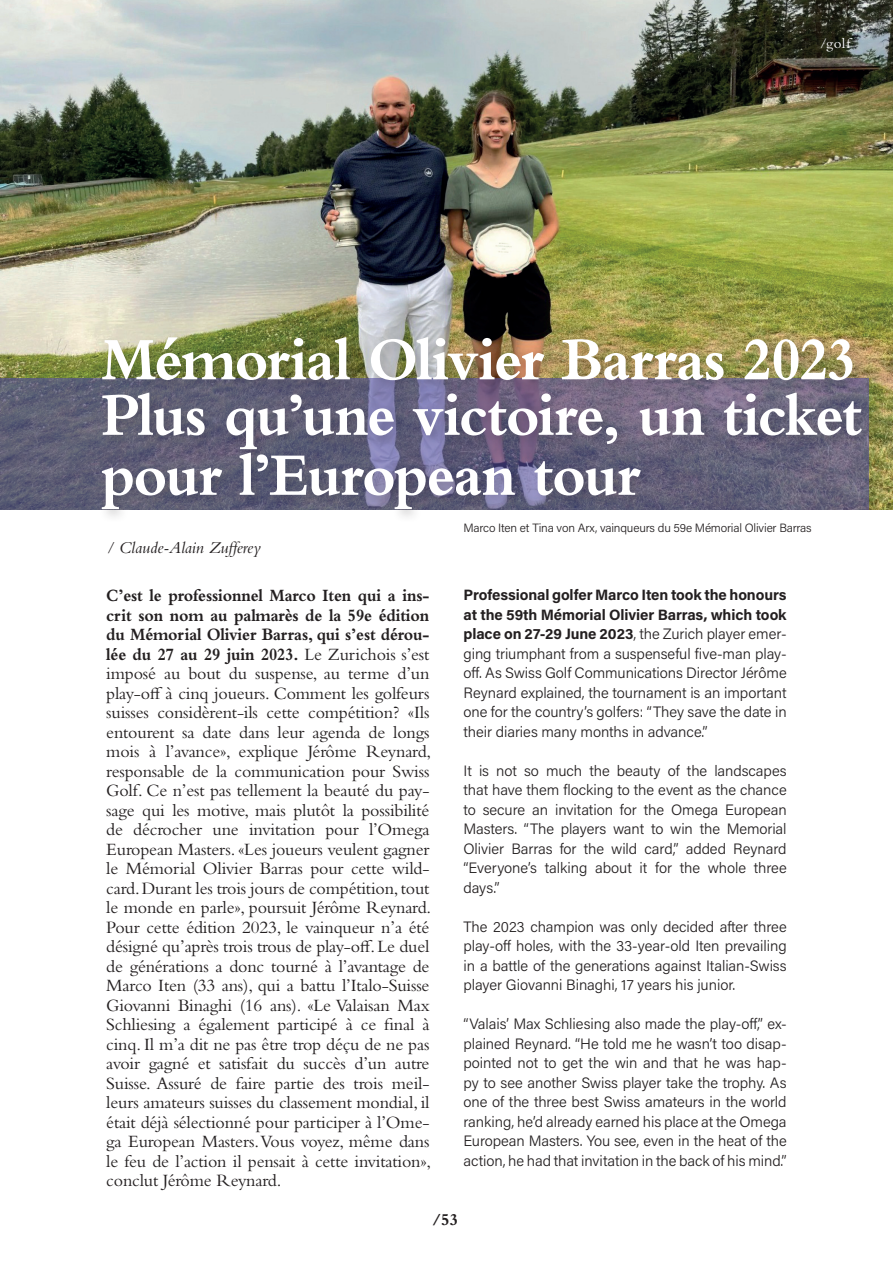
<style>
.page{position:relative;width:893px;height:1263px;background:#fff}
.page>*{position:absolute;margin:0;border:0;box-sizing:border-box;transform-origin:0 0}
.t1{font:700 63px/57.8px "Bembo Std";letter-spacing:-.03em;color:#fff;text-align:justify;scale:.95 1}
.t2{font:18px/19.5px "Bembo Std";letter-spacing:-.01em;color:#231f20;text-align:justify}
.t3{font:italic 17.25px "Bembo Std";letter-spacing:-.005em;color:#231f20}
.t4{font:700 17.25px "Bembo Std";color:#231f20}
.t5{font:300 15px/19.5px "Acumin Pro";letter-spacing:-.005em;color:#231f20;text-align:justify}
.t6{font:15px "Bembo Std";color:#fff}
.t7{font:300 12px "Acumin Pro";letter-spacing:-.015em;color:#231f20}
.s1{font-weight:700}
</style>
<div class="page">
<img style="left:0;top:0;width:893px;height:509px">
<svg style="left:0;top:378px;width:98px;height:131px;background:#5d5f75"></svg>
<div style="left:98px;top:333px;width:776px;height:190px;background:#231f20;opacity:.2"></div>
<p class="t6" style="left:820px;top:35px;width:32px">/golf</p>
<h1 class="t1" style="left:101px;top:330px;width:803px">Mémorial Olivier Barras 2023<br>Plus qu’une victoire, un ticket pour l’European tour</h1>
<p class="t7" style="left:463px;top:520px;width:350px">Marco Iten et Tina von Arx, vainqueurs du 59e Mémorial Olivier Barras</p>
<p class="t3" style="left:106px;top:537px;width:156px">/ Claude-Alain Zufferey</p>
<p class="t2" style="left:106px;top:585px;width:326px"><span class="s1">C’est le professionnel Marco Iten qui a ins&shy;crit son nom au palmarès de la 59e édition du Mémorial Olivier Barras, qui s’est dérou&shy;lée du 27 au 29 juin 2023.</span> Le Zurichois s’est imposé au bout du suspense, au terme d’un play-off à cinq joueurs. Comment les golfeurs suisses considèrent-ils cette compétition? «Ils entourent sa date dans leur agenda de longs mois à l’avance», explique Jérôme Reynard, responsable de la communication pour Swiss Golf. Ce n’est pas tellement la beauté du pay&shy;sage qui les motive, mais plutôt la possibilité de décrocher une invitation pour l’Omega European Masters. «Les joueurs veulent gagner le Mémorial Olivier Barras pour cette wild&shy;card. Durant les trois jours de compétition, tout le monde en parle», poursuit Jérôme Reynard.<br>Pour cette édition 2023, le vainqueur n’a été désigné qu’après trois trous de play-off. Le duel de générations a donc tourné à l’avantage de Marco Iten (33 ans), qui a battu l’Italo-Suisse Giovanni Binaghi (16 ans). «Le Valaisan Max Schliesing a également participé à ce final à cinq. Il m’a dit ne pas être trop déçu de ne pas avoir gagné et satisfait du succès d’un autre Suisse. Assuré de faire partie des trois meil&shy;leurs amateurs suisses du classement mondial, il était déjà sélectionné pour participer à l’Ome&shy;ga European Masters. Vous voyez, même dans le feu de l’action il pensait à cette invitation», conclut Jérôme Reynard.</p>
<p class="t5" style="left:463px;top:585px;width:325px"><span class="s1">Professional golfer Marco Iten took the honours at the 59th Mémorial Olivier Barras, which took place on 27-29 June 2023</span>, the Zurich player emer&shy;ging triumphant from a suspenseful five-man play&shy;off. As Swiss Golf Communications Director Jérôme Reynard explained, the tournament is an important one for the country’s golfers: “They save the date in their diaries many months in advance.”</p>
<p class="t5" style="left:463px;top:760px;width:325px">It is not so much the beauty of the landscapes that have them flocking to the event as the chance to secure an invitation for the Omega European Masters. “The players want to win the Memorial Olivier Barras for the wild card,” added Reynard “Everyone’s talking about it for the whole three days.”</p>
<p class="t5" style="left:463px;top:916px;width:325px">The 2023 champion was only decided after three play-off holes, with the 33-year-old Iten prevailing in a battle of the generations against Italian-Swiss player Giovanni Binaghi, 17 years his junior.</p>
<p class="t5" style="left:463px;top:1014px;width:325px">“Valais’ Max Schliesing also made the play-off,” ex&shy;plained Reynard. “He told me he wasn’t too disap&shy;pointed not to get the win and that he was hap&shy;py to see another Swiss player take the trophy. As one of the three best Swiss amateurs in the world ranking, he’d already earned his place at the Omega European Masters. You see, even in the heat of the action, he had that invitation in the back of his mind.”</p>
<p class="t4" style="left:432px;top:1210px;width:28px">/53</p>
</div>
